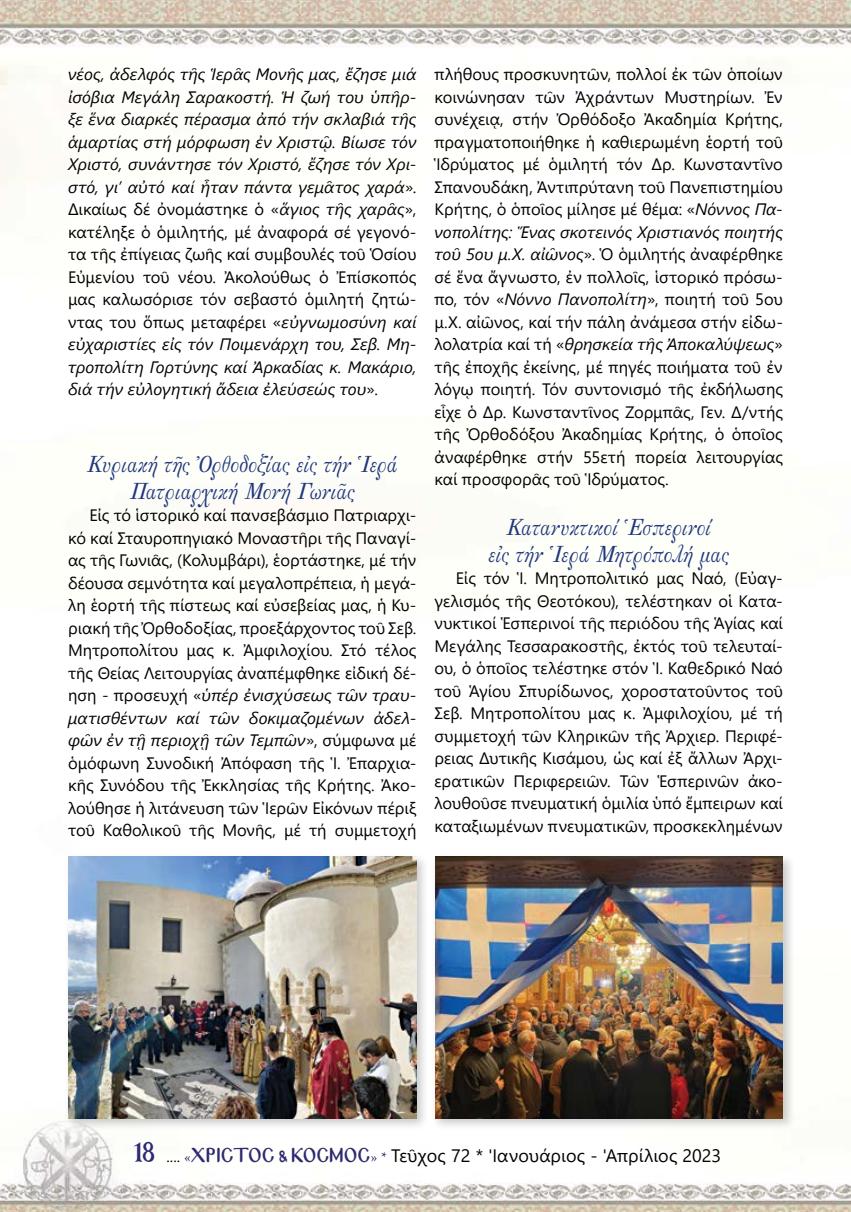
<style>
.page{position:relative;width:851px;height:1212px;background:#fff}
.page>*{position:absolute;margin:0;border:0;box-sizing:border-box;transform-origin:0 0}
.t1{font:24.75px/27px "GFS Solomos";letter-spacing:.01em;color:#20367d;text-align:center;scale:.91 1}
.t2{font:18px "Segoe UI";color:#000}
.t3{font:16.5px/22.5px "Segoe UI";letter-spacing:-.005em;color:#000;text-align:justify}
.t4{font:italic 16.5px/22.5px "Segoe UI";letter-spacing:.005em;color:#000;text-align:justify}
.s1{font-style:normal}
.s2{font-style:italic}
.s3{font-family:"Ag Symeon UC";font-size:30px;color:#2e2973}
.s4{font-family:"Minion Pro";font-size:15px}
.s5{font-family:"Minion Pro";font-size:15px;color:#2e2973}
.s6{font-family:"Mg Byzantine UC Pol Normal";font-size:17.55px;color:#2e2973}
</style>
<div class="page">
<img style="left:0;top:0;width:850px;height:543px">
<img style="left:0;top:1121px;width:850px;height:91px">
<div style="left:64px;top:852px;width:364px;height:279px;background:#000;opacity:.21"></div>
<img style="left:68px;top:857px;width:348px;height:262px">
<div style="left:430px;top:852px;width:365px;height:279px;background:#000;opacity:.21"></div>
<img style="left:435px;top:857px;width:347px;height:262px">
<p class="t4" style="left:68px;top:60px;width:350px">νέος, ἀδελφός τῆς Ἱερᾶς Μονῆς μας, ἔζησε μιά ἰσόβια Μεγάλη Σαρακοστή. Ἡ ζωή του ὑπῆρ&shy;ξε ἕνα διαρκές πέρασμα ἀπό τήν σκλαβιά τῆς ἁμαρτίας στή μόρφωση ἐν Χριστῷ. Βίωσε τόν Χριστό, συνάντησε τόν Χριστό, ἔζησε τόν Χρι&shy;στό, γι’ αὐτό καί ἦταν πάντα γεμᾶτος χαρά<span class="s1">».<br>Δικαίως δέ ὀνομάστηκε ὁ «</span>ἅγιος τῆς χαρᾶς<span class="s1">», κατέληξε ὁ ὁμιλητής, μέ ἀναφορά σέ γεγονό&shy;τα τῆς ἐπίγειας ζωῆς καί συμβουλές τοῦ Ὁσίου Εὐμενίου τοῦ νέου. Ἀκολούθως ὁ Ἐπίσκοπός μας καλωσόρισε τόν σεβαστό ὁμιλητή ζητώ&shy;ντας του ὅπως μεταφέρει «</span>εὐγνωμοσύνη καί εὐχαριστίες εἰς τόν Ποιμενάρχη του, Σεβ. Μη&shy;τροπολίτη Γορτύνης καί Ἀρκαδίας κ. Μακάριο, διά τήν εὐλογητική ἄδεια ἐλεύσεώς του<span class="s1">».</span></p>
<h1 class="t1" style="left:87px;top:452px;width:343px">Κυριακή τῆς Ὀρθοδοξίας εἰς τήν Ἱερά<br>Πατριαρχική Μονή Γωνιᾶς</h1>
<p class="t3" style="left:68px;top:502px;width:350px;text-indent:21px">Εἰς τό ἱστορικό καί πανσεβάσμιο Πατριαρχι&shy;κό καί Σταυροπηγιακό Μοναστῆρι τῆς Παναγί&shy;ας τῆς Γωνιᾶς, (Κολυμβάρι), ἑορτάστηκε, μέ τήν δέουσα σεμνότητα καί μεγαλοπρέπεια, ἡ μεγά&shy;λη ἑορτή τῆς πίστεως καί εὐσεβείας μας, ἡ Κυ&shy;ριακή τῆς Ὀρθοδοξίας, προεξάρχοντος τοῦ Σεβ.<br>Μητροπολίτου μας κ. Ἀμφιλοχίου. Στό τέλος τῆς Θείας Λειτουργίας ἀναπέμφθηκε εἰδική δέ&shy;ηση - προσευχή «<span class="s2">ὑπέρ ἐνισχύσεως τῶν τραυ&shy;ματισθέντων καί τῶν δοκιμαζομένων ἀδελ&shy;φῶν ἐν τῇ περιοχῇ τῶν Τεμπῶν</span>», σύμφωνα μέ ὁμόφωνη Συνοδική Ἀπόφαση τῆς Ἱ. Ἐπαρχια&shy;κῆς Συνόδου τῆς Ἐκκλησίας τῆς Κρήτης. Ἀκο&shy;λούθησε ἡ λιτάνευση τῶν Ἱερῶν Εἰκόνων πέριξ τοῦ Καθολικοῦ τῆς Μονῆς, μέ τή συμμετοχή</p>
<p class="t3" style="left:434px;top:62px;width:350px">πλήθους προσκυνητῶν, πολλοί ἐκ τῶν ὁποίων κοινώνησαν τῶν Ἀχράντων Μυστηρίων. Ἐν συνέχειᾳ, στήν Ὀρθόδοξο Ἀκαδημία Κρήτης, πραγματοποιήθηκε ἡ καθιερωμένη ἑορτή τοῦ Ἱδρύματος μέ ὁμιλητή τόν Δρ. Κωνσταντῖνο Σπανουδάκη, Ἀντιπρύτανη τοῦ Πανεπιστημίου Κρήτης, ὁ ὁποῖος μίλησε μέ θέμα: «<span class="s2">Νόννος Πα&shy;νοπολίτης: Ἕνας σκοτεινός Χριστιανός ποιητής τοῦ 5ου μ.Χ. αἰῶνος</span>». Ὁ ὁμιλητής ἀναφέρθηκε σέ ἕνα ἄγνωστο, ἐν πολλοῖς, ἱστορικό πρόσω&shy;πο, τόν «<span class="s2">Νόννο Πανοπολίτη</span>», ποιητή τοῦ 5ου μ.Χ. αἰῶνος, καί τήν πάλη ἀνάμεσα στήν εἰδω&shy;λολατρία καί τή «<span class="s2">θρησκεία τῆς Ἀποκαλύψεως</span>» τῆς ἐποχῆς ἐκείνης, μέ πηγές ποιήματα τοῦ ἐν λόγῳ ποιητή. Τόν συντονισμό τῆς ἐκδήλωσης εἶχε ὁ Δρ. Κωνσταντῖνος Ζορμπᾶς, Γεν. Δ/ντής τῆς Ὀρθοδόξου Ἀκαδημίας Κρήτης, ὁ ὁποῖος ἀναφέρθηκε στήν 55ετή πορεία λειτουργίας καί προσφορᾶς τοῦ Ἱδρύματος.</p>
<h1 class="t1" style="left:488px;top:515px;width:266px">Κατανυκτικοί Ἑσπερινοί<br>εἰς τήν Ἱερά Μητρόπολή μας</h1>
<p class="t3" style="left:434px;top:565px;width:350px;text-indent:21px">Εἰς τόν Ἱ. Μητροπολιτικό μας Ναό, (Εὐαγ&shy;γελισμός τῆς Θεοτόκου), τελέστηκαν οἱ Κατα&shy;νυκτικοί Ἑσπερινοί τῆς περιόδου τῆς Ἁγίας καί Μεγάλης Τεσσαρακοστῆς, ἐκτός τοῦ τελευταί&shy;ου, ὁ ὁποῖος τελέστηκε στόν Ἱ. Καθεδρικό Ναό τοῦ Ἁγίου Σπυρίδωνος, χοροστατοῦντος τοῦ Σεβ. Μητροπολίτου μας κ. Ἀμφιλοχίου, μέ τή συμμετοχή τῶν Κληρικῶν τῆς Ἀρχιερ. Περιφέ&shy;ρειας Δυτικῆς Κισάμου, ὡς καί ἐξ ἄλλων Ἀρχι&shy;ερατικῶν Περιφερειῶν. Τῶν Ἑσπερινῶν ἀκο&shy;λουθοῦσε πνευματική ὁμιλία ὑπό ἔμπειρων καί καταξιωμένων πνευματικῶν, προσκεκλημένων</p>
<p class="t2" style="left:134px;top:1139px;width:589px"><span class="s3">18</span> <span class="s4">....</span> <span class="s5">«</span><span class="s6">ΧΡΙΣΤΟΣ &amp; ΚΟΣΜΟΣ</span><span class="s5">» *</span> Τεῦχος 72 * 'Ιανουάριος - 'Απρίλιος 2023</p>
</div>
